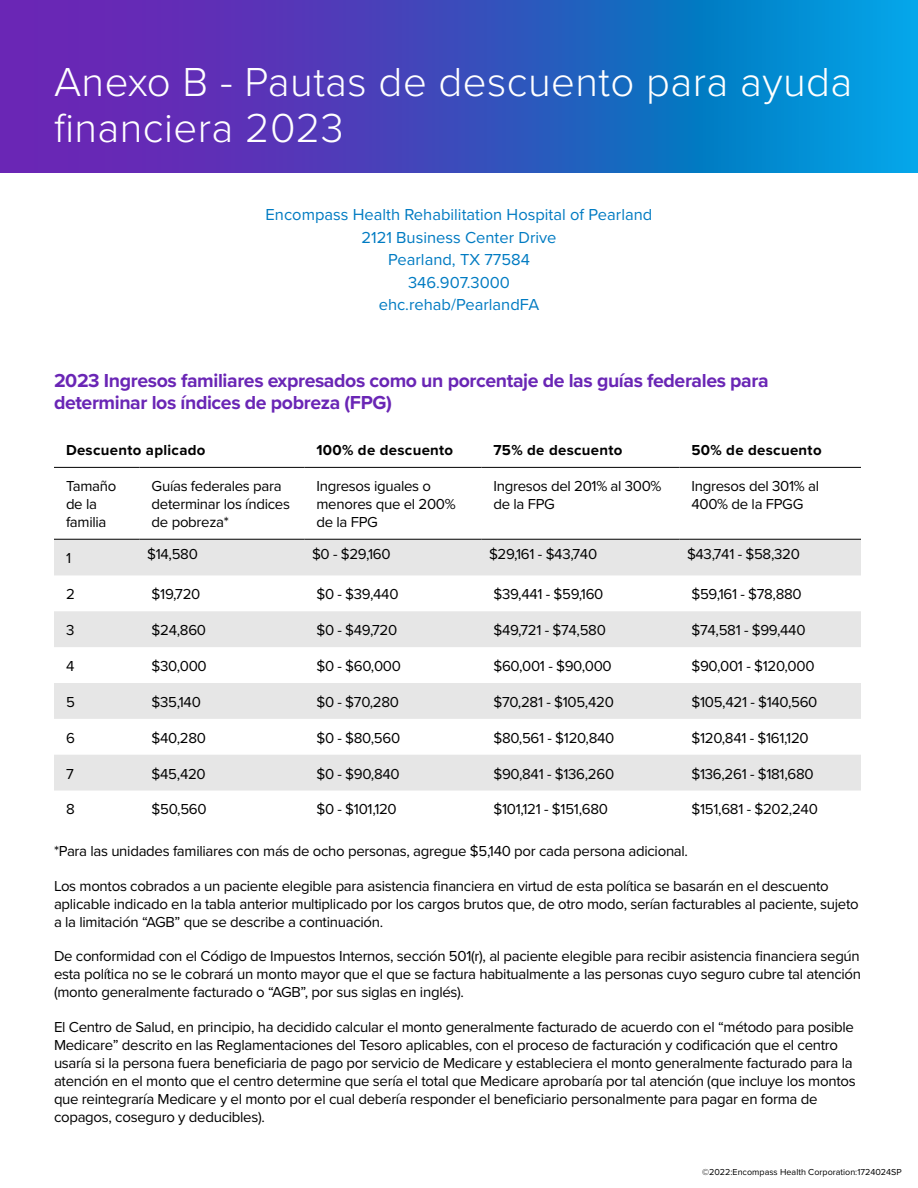
<style>
.page{position:relative;width:918px;height:1188px;background:#fff}
.page>*{position:absolute;margin:0;border:0;box-sizing:border-box;transform-origin:0 0}
.t1{font:300 42px/46.5px "Proxima Nova";letter-spacing:.01em;color:#fff}
.t2{font:700 19.5px/22.5px "Proxima Nova";letter-spacing:-.02em;color:#6a26b5}
.t3{font:16.5px/22.5px "Proxima Nova";color:#007bc2;text-align:center}
.t4{font:15px/18px "Proxima Nova";letter-spacing:-.02em;color:#000}
.t5{font:700 15px "Proxima Nova";letter-spacing:.02em;color:#000}
.t6{font:9px "Proxima Nova";color:#000}
</style>
<div class="page">
<svg style="left:0;top:0;width:918px;height:173px;background:#3555c0"></svg>
<svg style="left:54px;top:540px;width:807px;height:251px;fill:#e6e6e6"></svg>
<hr style="left:54px;top:467px;width:86px;height:1px;background:#000">
<hr style="left:140px;top:467px;width:164px;height:1px;background:#000">
<hr style="left:304px;top:467px;width:178px;height:1px;background:#000">
<hr style="left:482px;top:467px;width:198px;height:1px;background:#000">
<hr style="left:680px;top:467px;width:181px;height:1px;background:#000">
<hr style="left:54px;top:539px;width:86px;height:1px;background:#000">
<hr style="left:140px;top:539px;width:164px;height:1px;background:#000">
<hr style="left:304px;top:539px;width:178px;height:1px;background:#000">
<hr style="left:482px;top:539px;width:198px;height:1px;background:#000">
<hr style="left:680px;top:539px;width:181px;height:1px;background:#000">
<h1 class="t1" style="left:54px;top:59px;width:800px">Anexo B - Pautas de descuento para ayuda financiera 2023</h1>
<p class="t3" style="left:266px;top:204px;width:388px">Encompass Health Rehabilitation Hospital of Pearland<br>2121 Business Center Drive<br>Pearland, TX 77584<br>346.907.3000<br>ehc.rehab/PearlandFA</p>
<h2 class="t2" style="left:54px;top:370px;width:716px">2023 Ingresos familiares expresados como un porcentaje de las guías federales para determinar los índices de pobreza (FPG)</h2>
<p class="t5" style="left:66px;top:441px;width:141px">Descuento aplicado</p>
<p class="t5" style="left:316px;top:441px;width:138px">100% de descuento</p>
<p class="t5" style="left:494px;top:441px;width:130px">75% de descuento</p>
<p class="t5" style="left:692px;top:441px;width:132px">50% de descuento</p>
<p class="t4" style="left:66px;top:478px;width:52px">Tamaño de la familia</p>
<p class="t4" style="left:152px;top:478px;width:140px">Guías federales para determinar los índices de pobreza*</p>
<p class="t4" style="left:316px;top:478px;width:141px">Ingresos iguales o menores que el 200% de la FPG</p>
<p class="t4" style="left:494px;top:478px;width:170px">Ingresos del 201% al 300% de la FPG</p>
<p class="t4" style="left:692px;top:478px;width:129px">Ingresos del 301% al<br>400% de la FPGG</p>
<p class="t4" style="left:66px;top:550px;width:7px">1</p>
<p class="t4" style="left:147px;top:545px;width:52px">$14,580</p>
<p class="t4" style="left:312px;top:545px;width:80px">$0 - $29,160</p>
<p class="t4" style="left:489px;top:545px;width:110px">$29,161 - $43,740</p>
<p class="t4" style="left:687px;top:545px;width:114px">$43,741 - $58,320</p>
<p class="t4" style="left:66px;top:586px;width:10px">2</p>
<p class="t4" style="left:152px;top:586px;width:50px">$19,720</p>
<p class="t4" style="left:316px;top:586px;width:84px">$0 - $39,440</p>
<p class="t4" style="left:494px;top:586px;width:111px">$39,441 - $59,160</p>
<p class="t4" style="left:692px;top:586px;width:112px">$59,161 - $78,880</p>
<p class="t4" style="left:66px;top:621px;width:10px">3</p>
<p class="t4" style="left:152px;top:621px;width:56px">$24,860</p>
<p class="t4" style="left:316px;top:621px;width:82px">$0 - $49,720</p>
<p class="t4" style="left:494px;top:621px;width:114px">$49,721 - $74,580</p>
<p class="t4" style="left:692px;top:621px;width:116px">$74,581 - $99,440</p>
<p class="t4" style="left:66px;top:657px;width:10px">4</p>
<p class="t4" style="left:152px;top:657px;width:57px">$30,000</p>
<p class="t4" style="left:316px;top:657px;width:86px">$0 - $60,000</p>
<p class="t4" style="left:494px;top:657px;width:120px">$60,001 - $90,000</p>
<p class="t4" style="left:692px;top:657px;width:125px">$90,001 - $120,000</p>
<p class="t4" style="left:66px;top:693px;width:10px">5</p>
<p class="t4" style="left:152px;top:693px;width:51px">$35,140</p>
<p class="t4" style="left:316px;top:693px;width:84px">$0 - $70,280</p>
<p class="t4" style="left:494px;top:693px;width:122px">$70,281 - $105,420</p>
<p class="t4" style="left:692px;top:693px;width:127px">$105,421 - $140,560</p>
<p class="t4" style="left:66px;top:729px;width:10px">6</p>
<p class="t4" style="left:152px;top:729px;width:56px">$40,280</p>
<p class="t4" style="left:316px;top:729px;width:85px">$0 - $80,560</p>
<p class="t4" style="left:494px;top:729px;width:122px">$80,561 - $120,840</p>
<p class="t4" style="left:692px;top:729px;width:119px">$120,841 - $161,120</p>
<p class="t4" style="left:66px;top:765px;width:9px">7</p>
<p class="t4" style="left:152px;top:765px;width:56px">$45,420</p>
<p class="t4" style="left:316px;top:765px;width:85px">$0 - $90,840</p>
<p class="t4" style="left:494px;top:765px;width:122px">$90,841 - $136,260</p>
<p class="t4" style="left:692px;top:765px;width:124px">$136,261 - $181,680</p>
<p class="t4" style="left:66px;top:801px;width:10px">8</p>
<p class="t4" style="left:152px;top:801px;width:57px">$50,560</p>
<p class="t4" style="left:316px;top:801px;width:82px">$0 - $101,120</p>
<p class="t4" style="left:494px;top:801px;width:116px">$101,121 - $151,680</p>
<p class="t4" style="left:692px;top:801px;width:128px">$151,681 - $202,240</p>
<p class="t4" style="left:54px;top:843px;width:636px">*Para las unidades familiares con más de ocho personas, agregue $5,140 por cada persona adicional.</p>
<p class="t4" style="left:54px;top:877px;width:806px">Los montos cobrados a un paciente elegible para asistencia financiera en virtud de esta política se basarán en el descuento aplicable indicado en la tabla anterior multiplicado por los cargos brutos que, de otro modo, serían facturables al paciente, sujeto a la limitación “AGB” que se describe a continuación.</p>
<p class="t4" style="left:54px;top:948px;width:809px;text-align:justify">De conformidad con el Código de Impuestos Internos, sección 501(r), al paciente elegible para recibir asistencia financiera según esta política no se le cobrará un monto mayor que el que se factura habitualmente a las personas cuyo seguro cubre tal atención (monto generalmente facturado o “AGB”, por sus siglas en inglés).</p>
<p class="t4" style="left:54px;top:1018px;width:803px">El Centro de Salud, en principio, ha decidido calcular el monto generalmente facturado de acuerdo con el “método para posible Medicare” descrito en las Reglamentaciones del Tesoro aplicables, con el proceso de facturación y codificación que el centro usaría si la persona fuera beneficiaria de pago por servicio de Medicare y estableciera el monto generalmente facturado para la atención en el monto que el centro determine que sería el total que Medicare aprobaría por tal atención (que incluye los montos que reintegraría Medicare y el monto por el cual debería responder el beneficiario personalmente para pagar en forma de copagos, coseguro y deducibles).</p>
<p class="t6" style="left:702px;top:1167px;width:201px">©2022:Encompass Health Corporation:1724024SP</p>
</div>
